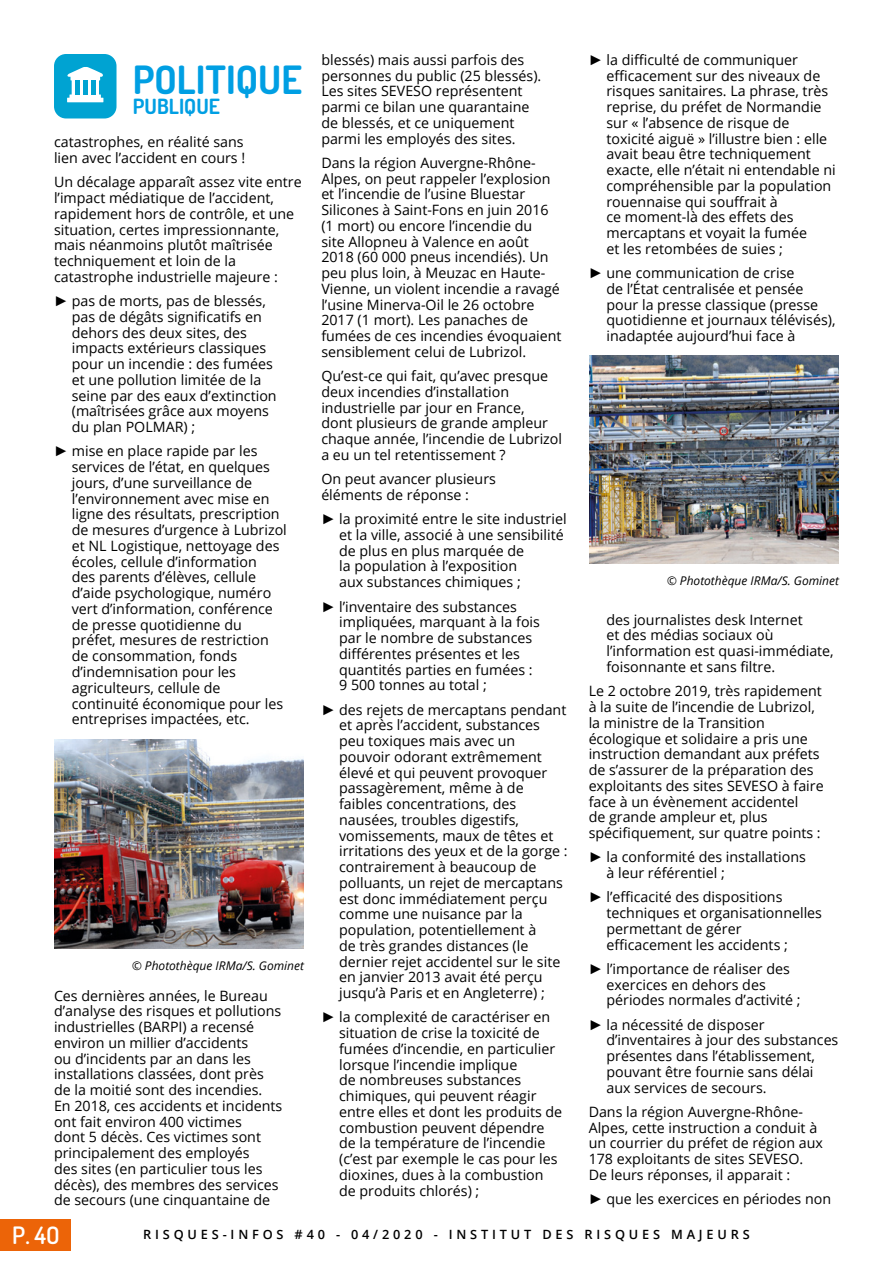
<style>
.page{position:relative;width:893px;height:1263px;background:#fff}
.page>*{position:absolute;margin:0;border:0;box-sizing:border-box;transform-origin:0 0}
.t1{font:700 39px "Dosis";color:#009fe3}
.t2{font:600 24px "Dosis";color:#fff}
.t3{font:700 21px "Dosis";color:#009fe3}
.Texte_courant{font:14.25px/15.8px "Open Sans";color:#000}
.t4{font:600 12.75px "Open Sans";letter-spacing:.3em;color:#000}
.Légende{font:italic 12px "Open Sans";color:#000}
.s1{font-family:"Arial";font-weight:700}
</style>
<div class="page">
<div style="left:0;top:1220px;width:70px;height:31px;background:#ec6408"></div>
<svg style="left:54px;top:54px;width:63px;height:64px"></svg>
<img style="left:54px;top:740px;width:250px;height:209px">
<img style="left:589px;top:355px;width:250px;height:209px">
<p class="t1" style="left:133px;top:55px;width:171px">POLITIQUE</p>
<p class="t3" style="left:133px;top:93px;width:89px">PUBLIQUE</p>
<p class="Texte_courant" style="left:54px;top:134px;width:193px">catastrophes, en réalité sans lien avec l’accident en cours !</p>
<p class="Texte_courant" style="left:54px;top:174px;width:249px">Un décalage apparaît assez vite entre l’impact médiatique de l’accident, rapidement hors de contrôle, et une situation, certes impressionnante, mais néanmoins plutôt maîtrisée techniquement et loin de la catastrophe industrielle majeure :</p>
<p class="Texte_courant" style="left:72px;top:293px;width:206px;text-indent:-18px"><span class="s1">►</span> pas de morts, pas de blessés, pas de dégâts significatifs en dehors des deux sites, des impacts extérieurs classiques pour un incendie : des fumées et une pollution limitée de la seine par des eaux d’extinction (maîtrisées grâce aux moyens du plan POLMAR) ;</p>
<p class="Texte_courant" style="left:72px;top:443px;width:217px;text-indent:-18px"><span class="s1">►</span> mise en place rapide par les services de l’état, en quelques jours, d’une surveillance de l’environnement avec mise en ligne des résultats, prescription de mesures d’urgence à Lubrizol et NL Logistique, nettoyage des écoles, cellule d’information<br>des parents d’élèves, cellule d’aide psychologique, numéro vert d’information, conférence de presse quotidienne du préfet, mesures de restriction de consommation, fonds d’indemnisation pour les agriculteurs, cellule de continuité économique pour les entreprises impactées, etc.</p>
<p class="Légende" style="left:132px;top:957px;width:174px">© Photothèque IRMa/S. Gominet</p>
<p class="Texte_courant" style="left:54px;top:987px;width:230px">Ces dernières années, le Bureau d’analyse des risques et pollutions industrielles (BARPI) a recensé environ un millier d’accidents<br>ou d’incidents par an dans les installations classées, dont près de la moitié sont des incendies.<br>En 2018, ces accidents et incidents ont fait environ 400 victimes<br>dont 5 décès. Ces victimes sont principalement des employés<br>des sites (en particulier tous les décès), des membres des services de secours (une cinquantaine de</p>
<p class="Texte_courant" style="left:321px;top:51px;width:222px">blessés) mais aussi parfois des personnes du public (25 blessés).<br>Les sites SEVESO représentent parmi ce bilan une quarantaine de blessés, et ce uniquement parmi les employés des sites.</p>
<p class="Texte_courant" style="left:321px;top:154px;width:242px">Dans la région Auvergne-Rhône-Alpes, on peut rappeler l’explosion et l’incendie de l’usine Bluestar Silicones à Saint-Fons en juin 2016 (1 mort) ou encore l’incendie du<br>site Allopneu à Valence en août 2018 (60 000 pneus incendiés). Un peu plus loin, à Meuzac en Haute-Vienne, un violent incendie a ravagé l’usine Minerva-Oil le 26 octobre 2017 (1 mort). Les panaches de fumées de ces incendies évoquaient sensiblement celui de Lubrizol.</p>
<p class="Texte_courant" style="left:321px;top:368px;width:242px">Qu’est-ce qui fait, qu’avec presque deux incendies d’installation industrielle par jour en France,<br>dont plusieurs de grande ampleur chaque année, l’incendie de Lubrizol a eu un tel retentissement ?</p>
<p class="Texte_courant" style="left:321px;top:471px;width:176px">On peut avancer plusieurs éléments de réponse :</p>
<p class="Texte_courant" style="left:339px;top:511px;width:229px;text-indent:-18px"><span class="s1">►</span> la proximité entre le site industriel et la ville, associé à une sensibilité de plus en plus marquée de<br>la population à l’exposition<br>aux substances chimiques ;</p>
<p class="Texte_courant" style="left:339px;top:598px;width:202px;text-indent:-18px"><span class="s1">►</span> l’inventaire des substances impliquées, marquant à la fois par le nombre de substances différentes présentes et les quantités parties en fumées :<br>9 500 tonnes au total ;</p>
<p class="Texte_courant" style="left:339px;top:701px;width:230px;text-indent:-18px"><span class="s1">►</span> des rejets de mercaptans pendant et après l’accident, substances peu toxiques mais avec un pouvoir odorant extrêmement élevé et qui peuvent provoquer passagèrement, même à de faibles concentrations, des nausées, troubles digestifs, vomissements, maux de têtes et irritations des yeux et de la gorge : contrairement à beaucoup de polluants, un rejet de mercaptans est donc immédiatement perçu comme une nuisance par la population, potentiellement à<br>de très grandes distances (le dernier rejet accidentel sur le site en janvier 2013 avait été perçu jusqu’à Paris et en Angleterre) ;</p>
<p class="Texte_courant" style="left:339px;top:1009px;width:225px;text-indent:-18px"><span class="s1">►</span> la complexité de caractériser en situation de crise la toxicité de fumées d’incendie, en particulier lorsque l’incendie implique<br>de nombreuses substances chimiques, qui peuvent réagir entre elles et dont les produits de combustion peuvent dépendre de la température de l’incendie (c’est par exemple le cas pour les dioxines, dues à la combustion de produits chlorés) ;</p>
<p class="Texte_courant" style="left:606px;top:51px;width:231px;text-indent:-18px"><span class="s1">►</span> la difficulté de communiquer efficacement sur des niveaux de risques sanitaires. La phrase, très reprise, du préfet de Normandie sur « l’absence de risque de toxicité aiguë » l’illustre bien : elle avait beau être techniquement exacte, elle n’était ni entendable ni compréhensible par la population rouennaise qui souffrait à<br>ce moment-là des effets des mercaptans et voyait la fumée<br>et les retombées de suies ;</p>
<p class="Texte_courant" style="left:606px;top:265px;width:231px;text-indent:-18px"><span class="s1">►</span> une communication de crise<br>de l’État centralisée et pensée pour la presse classique (presse quotidienne et journaux télévisés), inadaptée aujourd’hui face à</p>
<p class="Légende" style="left:667px;top:572px;width:174px">© Photothèque IRMa/S. Gominet</p>
<p class="Texte_courant" style="left:606px;top:611px;width:229px">des journalistes desk Internet<br>et des médias sociaux où l’information est quasi-immédiate, foisonnante et sans filtre.</p>
<p class="Texte_courant" style="left:589px;top:683px;width:236px">Le 2 octobre 2019, très rapidement à la suite de l’incendie de Lubrizol, la ministre de la Transition écologique et solidaire a pris une instruction demandant aux préfets de s’assurer de la préparation des exploitants des sites SEVESO à faire face à un évènement accidentel<br>de grande ampleur et, plus spécifiquement, sur quatre points :</p>
<p class="Texte_courant" style="left:606px;top:849px;width:201px;text-indent:-18px"><span class="s1">►</span> la conformité des installations à leur référentiel ;</p>
<p class="Texte_courant" style="left:606px;top:889px;width:217px;text-indent:-18px"><span class="s1">►</span> l’efficacité des dispositions techniques et organisationnelles permettant de gérer efficacement les accidents ;</p>
<p class="Texte_courant" style="left:606px;top:960px;width:196px;text-indent:-18px"><span class="s1">►</span> l’importance de réaliser des exercices en dehors des périodes normales d’activité ;</p>
<p class="Texte_courant" style="left:606px;top:1016px;width:233px;text-indent:-18px"><span class="s1">►</span> la nécessité de disposer d’inventaires à jour des substances présentes dans l’établissement, pouvant être fournie sans délai aux services de secours.</p>
<p class="Texte_courant" style="left:589px;top:1103px;width:236px">Dans la région Auvergne-Rhône-Alpes, cette instruction a conduit à un courrier du préfet de région aux 178 exploitants de sites SEVESO.<br>De leurs réponses, il apparait :</p>
<p class="Texte_courant" style="left:589px;top:1191px;width:244px"><span class="s1">►</span> que les exercices en périodes non</p>
<p class="t2" style="left:12px;top:1220px;width:49px">P. 4O</p>
<p class="t4" style="left:143px;top:1226px;width:608px">RISQUES-INFOS #40 - 04/2020 - INSTITUT DES RISQUES MAJEURS</p>
</div>
